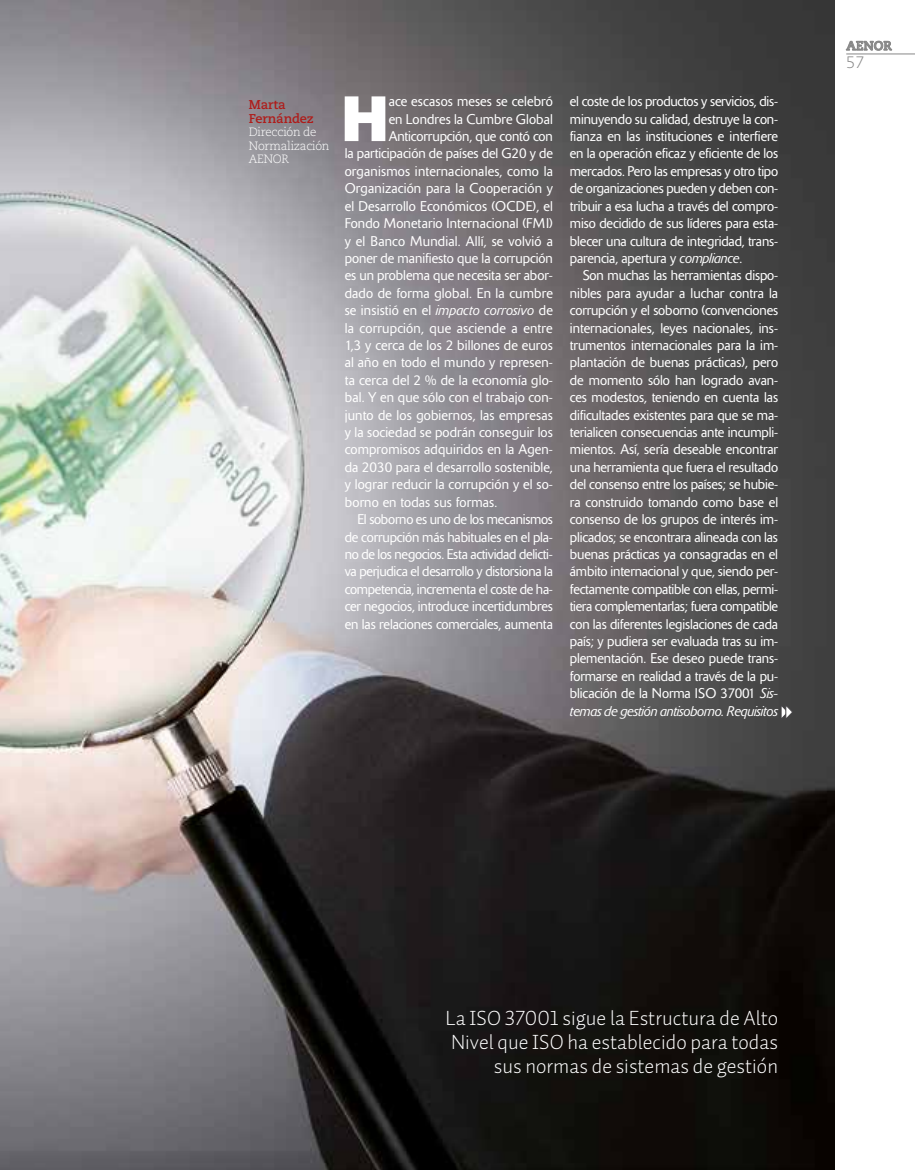
<style>
.page{position:relative;width:915px;height:1170px;background:#fff}
.page>*{position:absolute;margin:0;border:0;box-sizing:border-box;transform-origin:0 0}
.t1{font:700 63.3px "Delta";color:#fff}
.t2{font:21px/24px "Auto 1 Light LF";color:#fff;text-align:right}
.t3{font:300 16.5px "Caecilia LT Std";color:#878787}
.t4{font:300 13.95px/17.4px "Delta";letter-spacing:.005em;color:#fff;text-align:justify}
.t5{font:300 13.95px "Delta";letter-spacing:-.02em;color:#fff}
.t6{font:700 12.75px/13.5px "Caecilia LT Std";letter-spacing:-.01em;color:#af1c1a}
.t7{font:700 12.75px "Caecilia LT Std";color:#878787}
.t8{font:300 12px/13.5px "Caecilia LT Std";letter-spacing:-.02em;color:#fff}
.s1{font-style:italic}
</style>
<div class="page">
<img style="left:0;top:0;width:833px;height:1169px">
<svg style="left:846px;top:41px;width:45px;height:10px"></svg>
<hr style="left:846px;top:54px;width:68px;height:1px;background:#878787">
<svg style="left:779px;top:704px;width:14px;height:17px"></svg>
<p class="t6" style="left:249px;top:98px;width:66px">Marta<br>Fernández</p>
<p class="t8" style="left:249px;top:126px;width:82px">Dirección de<br>Normalización<br>AENOR</p>
<h1 class="t1" style="left:342px;top:80px;width:48px">H</h1>
<p class="t4" style="left:388px;top:93px;width:166px">ace escasos meses se celebró</p>
<p class="t4" style="left:388px;top:110px;width:166px">en Londres la Cumbre Global</p>
<p class="t4" style="left:388px;top:128px;width:166px">Anticorrupción, que contó con</p>
<p class="t4" style="left:344px;top:145px;width:210px">la participación de países del G20 y de</p>
<p class="t4" style="left:344px;top:162px;width:210px">organismos internacionales, como la</p>
<p class="t4" style="left:344px;top:180px;width:210px">Organización para la Cooperación y</p>
<p class="t4" style="left:344px;top:197px;width:210px">el Desarrollo Económicos (OCDE), el</p>
<p class="t4" style="left:344px;top:215px;width:210px">Fondo Monetario Internacional (FMI)</p>
<p class="t4" style="left:344px;top:232px;width:210px">y el Banco Mundial. Allí, se volvió a</p>
<p class="t4" style="left:344px;top:249px;width:210px">poner de manifiesto que la corrupción</p>
<p class="t4" style="left:344px;top:267px;width:210px">es un problema que necesita ser abor-</p>
<p class="t4" style="left:344px;top:284px;width:209px">dado de forma global. En la cumbre</p>
<p class="t4" style="left:344px;top:302px;width:209px">se insistió en el <span class="s1">impacto corrosivo</span> de</p>
<p class="t4" style="left:344px;top:319px;width:209px">la corrupción, que asciende a entre</p>
<p class="t4" style="left:344px;top:336px;width:209px">1,3 y cerca de los 2 billones de euros</p>
<p class="t4" style="left:344px;top:354px;width:209px">al año en todo el mundo y represen-</p>
<p class="t4" style="left:344px;top:371px;width:209px">ta cerca del 2 % de la economía glo-</p>
<p class="t4" style="left:344px;top:389px;width:209px">bal. Y en que sólo con el trabajo con-</p>
<p class="t4" style="left:344px;top:406px;width:210px">junto de los gobiernos, las empresas</p>
<p class="t4" style="left:344px;top:423px;width:210px">y la sociedad se podrán conseguir los</p>
<p class="t4" style="left:344px;top:441px;width:209px">compromisos adquiridos en la Agen-</p>
<p class="t4" style="left:344px;top:458px;width:209px">da 2030 para el desarrollo sostenible,</p>
<p class="t4" style="left:344px;top:476px;width:209px">y lograr reducir la corrupción y el so-</p>
<p class="t4" style="left:344px;top:493px;width:154px">borno en todas sus formas.</p>
<p class="t5" style="left:357px;top:511px;width:197px">El soborno es uno de los mecanismos</p>
<p class="t4" style="left:344px;top:528px;width:209px">de corrupción más habituales en el pla-</p>
<p class="t5" style="left:344px;top:546px;width:209px">no de los negocios. Esta actividad delicti-</p>
<p class="t5" style="left:344px;top:563px;width:210px">va perjudica el desarrollo y distorsiona la</p>
<p class="t5" style="left:344px;top:581px;width:209px">competencia, incrementa el coste de ha-</p>
<p class="t4" style="left:344px;top:597px;width:210px">cer negocios, introduce incertidumbres</p>
<p class="t4" style="left:344px;top:615px;width:210px">en las relaciones comerciales, aumenta</p>
<p class="t4" style="left:569px;top:93px;width:210px">el coste de los productos y servicios, dis&shy;minuyendo su calidad, destruye la con&shy;fianza en las instituciones e interfiere en la operación eficaz y eficiente de los mercados. Pero las empresas y otro tipo de organizaciones pueden y deben con&shy;tribuir a esa lucha a través del compro&shy;miso decidido de sus líderes para esta&shy;blecer una cultura de integridad, trans&shy;parencia, apertura y <span class="s1">compliance</span>.</p>
<p class="t4" style="left:569px;top:267px;width:210px;text-indent:13px">Son muchas las herramientas dispo&shy;nibles para ayudar a luchar contra la corrupción y el soborno (convenciones internacionales, leyes nacionales, ins&shy;trumentos internacionales para la im&shy;plantación de buenas prácticas), pero de momento sólo han logrado avan&shy;ces modestos, teniendo en cuenta las dificultades existentes para que se ma&shy;terialicen consecuencias ante incumpli&shy;mientos. Así, sería deseable encontrar una herramienta que fuera el resultado del consenso entre los países; se hubie&shy;ra construido tomando como base el consenso de los grupos de interés im&shy;plicados; se encontrara alineada con las buenas prácticas ya consagradas en el ámbito internacional y que, siendo per&shy;fectamente compatible con ellas, permi&shy;tiera complementarlas; fuera compatible con las diferentes legislaciones de cada país; y pudiera ser evaluada tras su im&shy;plementación. Ese deseo puede trans&shy;formarse en realidad a través de la pu&shy;blicación de la Norma ISO 37001 <span class="s1">Sis&shy;temas de gestión antisoborno. Requisitos</span></p>
<p class="t7" style="left:846px;top:38px;width:47px">AENOR</p>
<p class="t3" style="left:846px;top:53px;width:20px">57</p>
<h2 class="t2" style="left:445px;top:1005px;width:334px">La ISO 37001 sigue la Estructura de Alto<br>Nivel que ISO ha establecido para todas sus normas de sistemas de gestión</h2>
</div>
